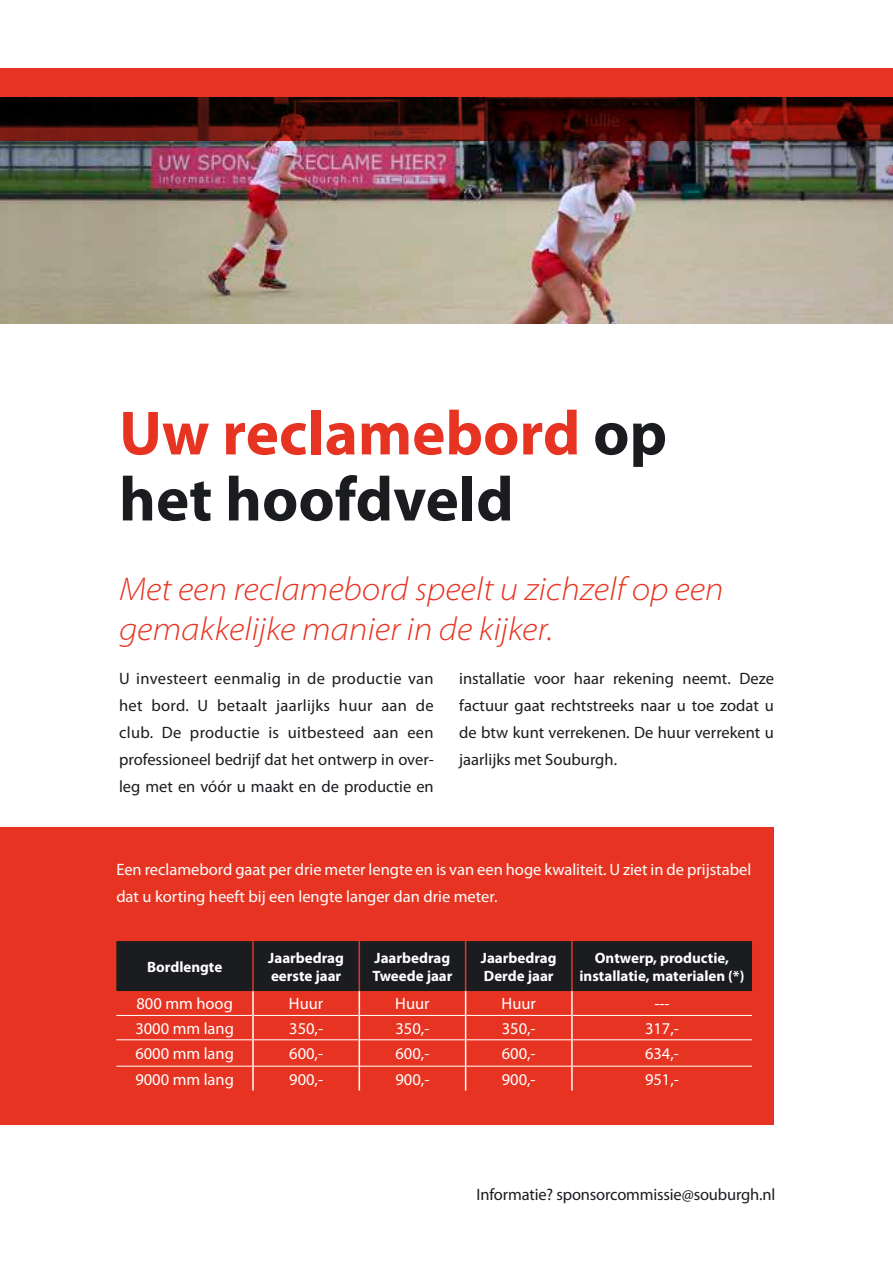
<style>
.page{position:relative;width:893px;height:1263px;background:#fff}
.page>*{position:absolute;margin:0;border:0;box-sizing:border-box;transform-origin:0 0}
.t1{font:700 63px/66px "Myriad Pro";color:#1b1c20}
.t2{font:italic 300 semi-expanded 33px/39.6px "Myriad Pro";color:#e73422}
.t3{font:16.5px/27px "Myriad Pro";color:#1b1c20;text-align:justify}
.t4{font:16.5px/27px "Myriad Pro";color:#fff}
.t5{font:700 15px/18px "Myriad Pro";color:#fff}
.s1{color:#e73422}
</style>
<div class="page">
<img style="left:0;top:141px;width:893px;height:182px">
<svg style="left:0;top:68px;width:893px;height:73px;background:#801b12"></svg>
<div style="left:0;top:827px;width:774px;height:298px;background:#e73422"></div>
<svg style="left:116px;top:941px;width:636px;height:149px"></svg>
<hr style="left:571px;top:1066px;width:2px;height:24px;background:#fff">
<hr style="left:252px;top:941px;width:2px;height:50px;background:#e73422">
<hr style="left:359px;top:941px;width:1px;height:50px;background:#e73422">
<hr style="left:465px;top:941px;width:1px;height:50px;background:#e73422">
<hr style="left:571px;top:941px;width:2px;height:50px;background:#e73422">
<h1 class="t1" style="left:119px;top:401px;width:550px"><span class="s1">Uw reclamebord</span> op het hoofdveld</h1>
<h2 class="t2" style="left:119px;top:570px;width:606px">Met een reclamebord speelt u zichzelf op een gemakkelijke manier in de kijker.</h2>
<p class="t3" style="left:119px;top:665px;width:316px">U investeert eenmalig in de productie van het bord. U betaalt jaarlijks huur aan de club. De productie is uitbesteed aan een professioneel bedrijf dat het ontwerp in over&shy;leg met en vóór u maakt en de productie en</p>
<p class="t3" style="left:459px;top:665px;width:316px">installatie voor haar rekening neemt. Deze factuur gaat rechtstreeks naar u toe zodat u de btw kunt verrekenen. De huur verrekent u jaarlijks met Souburgh.</p>
<p class="t4" style="left:116px;top:856px;width:636px">Een reclamebord gaat per drie meter lengte en is van een hoge kwaliteit. U ziet in de prijstabel dat u korting heeft bij een lengte langer dan drie meter.</p>
<p class="t5" style="left:147px;top:958px;width:77px">Bordlengte</p>
<p class="t5" style="left:268px;top:949px;width:77px">Jaarbedrag eerste jaar</p>
<p class="t5" style="left:372px;top:949px;width:82px">Jaarbedrag<br>Tweede jaar</p>
<p class="t5" style="left:481px;top:949px;width:77px">Jaarbedrag<br>Derde jaar</p>
<p class="t5" style="left:579px;top:949px;width:166px;text-align:center">Ontwerp, productie, installatie, materialen (*)</p>
<p class="t4" style="left:136px;top:991px;width:98px">800 mm hoog</p>
<p class="t4" style="left:289px;top:991px;width:36px">Huur</p>
<p class="t4" style="left:395px;top:991px;width:36px">Huur</p>
<p class="t4" style="left:502px;top:991px;width:36px">Huur</p>
<p class="t4" style="left:654px;top:991px;width:17px">---</p>
<p class="t4" style="left:135px;top:1015px;width:100px">3000 mm lang</p>
<p class="t4" style="left:289px;top:1015px;width:35px">350,-</p>
<p class="t4" style="left:395px;top:1015px;width:35px">350,-</p>
<p class="t4" style="left:502px;top:1015px;width:35px">350,-</p>
<p class="t4" style="left:645px;top:1015px;width:35px">317,-</p>
<p class="t4" style="left:135px;top:1040px;width:100px">6000 mm lang</p>
<p class="t4" style="left:289px;top:1040px;width:35px">600,-</p>
<p class="t4" style="left:395px;top:1040px;width:35px">600,-</p>
<p class="t4" style="left:502px;top:1040px;width:35px">600,-</p>
<p class="t4" style="left:645px;top:1040px;width:35px">634,-</p>
<p class="t4" style="left:135px;top:1066px;width:100px">9000 mm lang</p>
<p class="t4" style="left:289px;top:1066px;width:35px">900,-</p>
<p class="t4" style="left:395px;top:1066px;width:35px">900,-</p>
<p class="t4" style="left:502px;top:1066px;width:35px">900,-</p>
<p class="t4" style="left:645px;top:1066px;width:35px">951,-</p>
<p class="t3" style="left:477px;top:1181px;width:300px">Informatie? sponsorcommissie@souburgh.nl</p>
</div>
